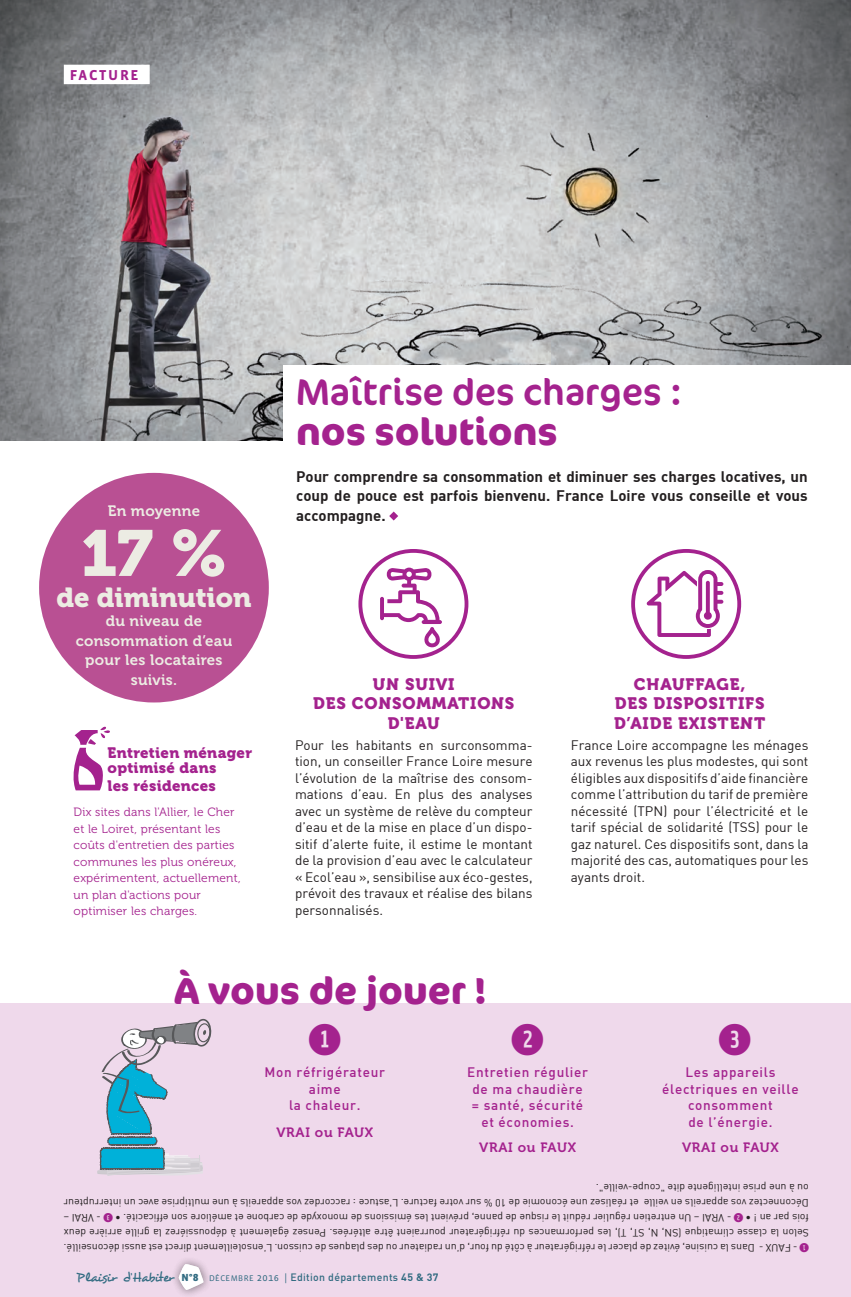
<style>
.page{position:relative;width:851px;height:1297px;background:#fff}
.page>*{position:absolute;margin:0;border:0;box-sizing:border-box;transform-origin:0 0}
.Chapo_petit{font:64.5px "Museo 900";color:#ecece3}
.TITRE_02{font:37.5px/40.5px "Cocon";color:#a4228e}
.TITRE_02-2{font:700 37.5px "Cocon";color:#a4228e}
.Chapo_petit-2{font:27.3px "Museo 900";color:#ecece3}
.Texte{font:16.5px/19.5px "Museo 900";letter-spacing:.05em;color:#a4228e;text-align:center}
.Texte-2{font:15px/19.5px "DIN Bold";color:#231f20;text-align:justify}
.Chapo_petit-3{font:15px/19.5px "Museo 700";letter-spacing:.02em;color:#ecece3;text-align:center}
.Chapo_petit-4{font:15px/15px "Museo 900";letter-spacing:.02em;color:#a4228e}
.Titre_article_petit{font:700 14.7px "Vista Sans";letter-spacing:.115em;color:#a4228e}
.Texte-3{font:13.5px/16.5px "DIN";color:#231f20;text-align:justify}
.Texte-4{font:13.5px/16.5px "DIN Medium";letter-spacing:.05em;color:#a4228e;text-align:center}
.Texte-5{font:13.5px "Museo 700";letter-spacing:.05em;color:#a4228e}
.Chapo_petit-5{font:12px/16.5px "Museo 300";letter-spacing:.02em;color:#a4228e}
.Texte-6{font:10.5px/15px "DIN";color:#231f20;text-align:right}
.t1{font:10.5px "DIN Medium";letter-spacing:.03em;color:#316b81}
.s1{font-weight:700}
.s2{color:#a4228e}
.s3{font-family:"Desyrel";font-size:13.5px}
.s4{font-family:"Vista Sans";font-weight:900}
.s5{font-family:"Vista Sans SC Book";font-size:8.4px}
.s6{font-family:"Vista Sans SC Book"}
.s7{font-family:"Vista Sans"}
.s8{font-family:"DIN Bold"}
</style>
<div class="page">
<div style="left:0;top:1003px;width:850px;height:294px;background:#efd9eb"></div>
<svg style="left:98px;top:1019px;width:114px;height:157px"></svg>
<img style="left:0;top:0;width:850px;height:441px">
<div style="left:64px;top:65px;width:86px;height:19px;background:#fff"></div>
<div style="left:283px;top:365px;width:567px;height:168px;background:#fff"></div>
<svg style="left:389px;top:511px;width:9px;height:9px"></svg>
<div style="left:39px;top:473px;width:230px;height:229px;background:#b95093;border-radius:50%"></div>
<svg style="left:631px;top:549px;width:110px;height:110px"></svg>
<svg style="left:358px;top:549px;width:110px;height:110px"></svg>
<svg style="left:73px;top:726px;width:37px;height:64px"></svg>
<div style="left:170px;top:1255px;width:42px;height:42px;background:#231f20;opacity:.3"></div>
<svg style="left:178px;top:1264px;width:26px;height:26px"></svg>
<p class="Titre_article_petit" style="left:70px;top:67px;width:70px">FACTURE</p>
<p class="Chapo_petit-3" style="left:108px;top:501px;width:94px">En moyenne</p>
<p class="Chapo_petit" style="left:80px;top:517px;width:148px">17 %</p>
<p class="Chapo_petit-2" style="left:56px;top:582px;width:196px">de diminution</p>
<p class="Chapo_petit-3" style="left:76px;top:612px;width:158px">du niveau de consommation d’eau</p>
<p class="Chapo_petit-3" style="left:85px;top:651px;width:139px">pour les locataires suivis.</p>
<p class="Chapo_petit-4" style="left:108px;top:746px;width:146px">Entretien ménager optimisé dans</p>
<p class="Chapo_petit-4" style="left:108px;top:779px;width:110px">les résidences</p>
<p class="Chapo_petit-5" style="left:73px;top:804px;width:169px">Dix sites dans l'Allier, le Cher et le Loiret, présentant les coûts d'entretien des parties communes les plus onéreux, expérimentent, actuellement, un plan d'actions pour optimiser les charges.</p>
<p class="TITRE_02" style="left:296px;top:372px;width:387px">Maîtrise des charges : <span class="s1">nos solutions</span></p>
<p class="Texte-2" style="left:296px;top:466px;width:513px">Pour comprendre sa consommation et diminuer ses charges locatives, un coup de pouce est parfois bienvenu. France Loire vous conseille et vous accompagne.</p>
<p class="Texte" style="left:313px;top:675px;width:203px">UN SUIVI<br>DES CONSOMMATIONS<br>D'EAU</p>
<p class="Texte-3" style="left:295px;top:736px;width:239px">Pour les habitants en surconsomma&shy;tion, un conseiller France Loire mesure l’évolution de la maîtrise des consom&shy;mations d’eau. En plus des analyses avec un système de relève du compteur d’eau et de la mise en place d’un dispo&shy;sitif d’alerte fuite, il estime le montant de la provision d’eau avec le calculateur « Ecol’eau », sensibilise aux éco-gestes, prévoit des travaux et réalise des bilans personnalisés.</p>
<p class="Texte" style="left:614px;top:675px;width:152px">CHAUFFAGE,<br>DES DISPOSITIFS<br>D’AIDE EXISTENT</p>
<p class="Texte-3" style="left:570px;top:736px;width:239px">France Loire accompagne les ménages aux revenus les plus modestes, qui sont éligibles aux dispositifs d’aide financière comme l’attribution du tarif de première nécessité (TPN) pour l’électricité et le tarif spécial de solidarité (TSS) pour le gaz naturel. Ces dispositifs sont, dans la majorité des cas, automatiques pour les ayants droit.</p>
<p class="TITRE_02-2" style="left:174px;top:968px;width:313px">À vous de jouer !</p>
<p class="Texte-4" style="left:264px;top:1064px;width:122px">Mon réfrigérateur aime<br>la chaleur.</p>
<p class="Texte-5" style="left:276px;top:1124px;width:98px">VRAI ou FAUX</p>
<p class="Texte-4" style="left:467px;top:1064px;width:122px">Entretien régulier de ma chaudière = santé, sécurité et économies.</p>
<p class="Texte-5" style="left:479px;top:1139px;width:98px">VRAI ou FAUX</p>
<p class="Texte-4" style="left:662px;top:1064px;width:138px">Les appareils électriques en veille consomment<br>de l’énergie.</p>
<p class="Texte-5" style="left:682px;top:1139px;width:98px">VRAI ou FAUX</p>
<p class="Texte-6" style="left:808px;top:1226px;width:746px;text-align:left;rotate:-180deg">fois par an ! •<br>Déconnectez vos appareils en veille et réalisez une économie de 10 % sur votre facture. L'astuce : raccordez vos appareils à une multiprise avec un interrupteur ou à une prise intelligente dite "coupe-veille".</p>
<p class="Texte-6" style="left:731px;top:1226px;width:669px;rotate:-180deg">- VRAI – Un entretien régulier réduit le risque de panne, prévient les émissions de monoxyde de carbone et améliore son efficacité. • <span class="s2">✓</span> - VRAI –</p>
<p class="Texte-6" style="left:808px;top:1256px;width:746px;rotate:-180deg">- FAUX - Dans la cuisine, évitez de placer le réfrigérateur à côté du four, d’un radiateur ou des plaques de cuisson. L’ensoleillement direct est aussi déconseillé.<br>Selon la classe climatique (SN, N, ST, T), les performances du réfrigérateur pourraient être altérées. Pensez également à dépoussiérez la grille arrière deux</p>
<p class="t1" style="left:77px;top:1270px;width:363px"><span class="s3">Plaisir d’Habiter</span> <span class="s4">N°8</span> <span class="s5">DÉCEMBRE</span> <span class="s6">2016</span> <span class="s7">|</span> Edition départements <span class="s8">45 &amp; 37</span></p>
</div>
